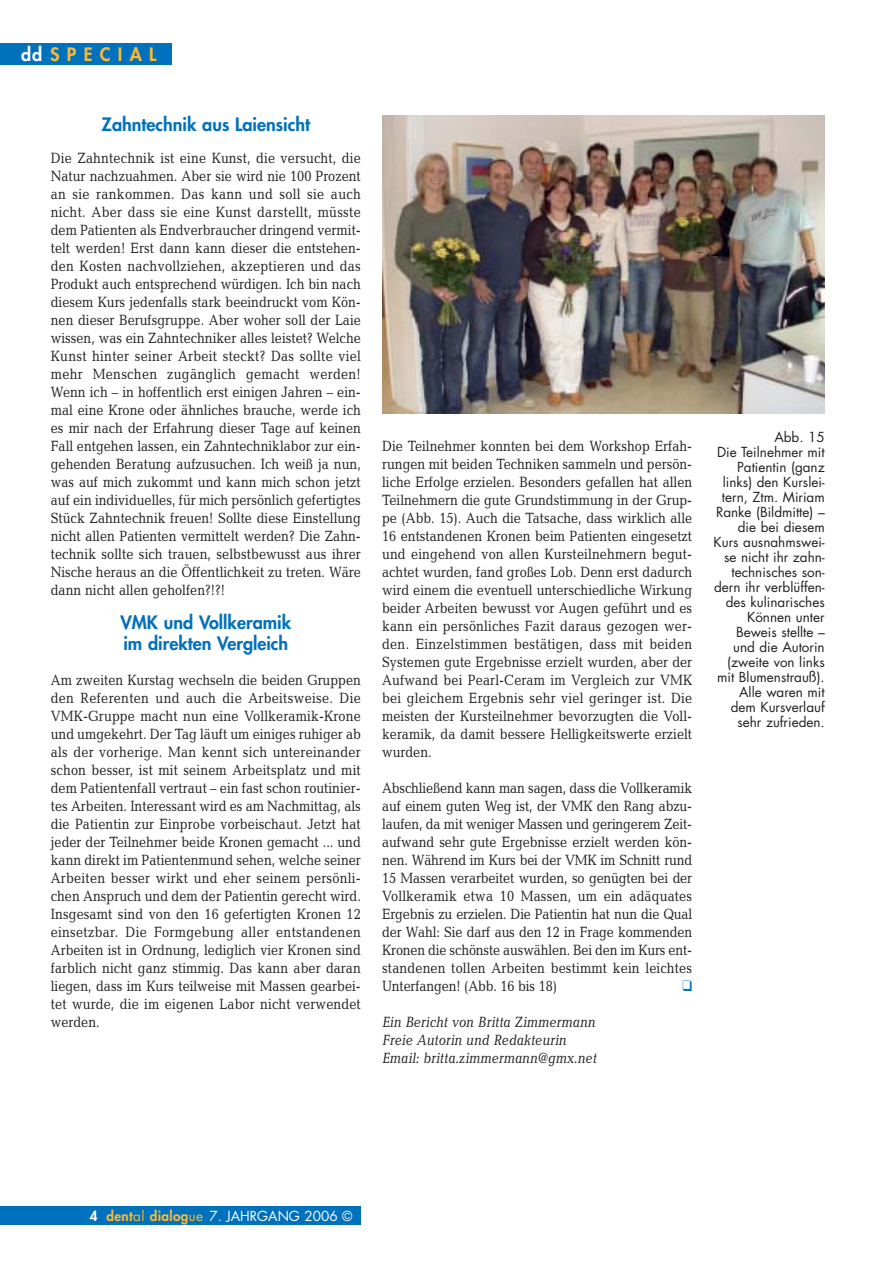
<style>
.page{position:relative;width:893px;height:1263px;background:#fff}
.page>*{position:absolute;margin:0;border:0;box-sizing:border-box;transform-origin:0 0}
.t1{font:800 18px/21px "Futura";color:#0071bc}
.t2{font:800 18px "Futura";letter-spacing:.405em;color:#fdb931}
.t3{font:15px/18px "Candida";color:#231f1f;text-align:justify;scale:.85 1}
.t4{font:italic 15px/18px "Candida";color:#231f1f;scale:.85 1}
.t5{font:13.5px/15px "Futura";color:#231f1f;text-align:right}
.t6{font:13.5px "Futura";color:#fff}
.s1{color:#fff}
.s2{font-weight:800}
.s3{font-weight:800;color:#fdb931}
.s4{color:#fdb931}
</style>
<div class="page">
<div style="left:0;top:43px;width:172px;height:21px;background:#0071bc"></div>
<div style="left:0;top:1207px;width:361px;height:18px;background:#0071bc"></div>
<img style="left:382px;top:115px;width:443px;height:298px">
<p class="t2" style="left:21px;top:45px;width:137px"><span class="s1">dd</span>SPECIAL</p>
<p class="t1" style="left:102px;top:115px;width:210px">Zahntechnik aus Laiensicht</p>
<p class="t3" style="left:51px;top:150px;width:366px">Die Zahntechnik ist eine Kunst, die versucht, die Natur nachzuahmen. Aber sie wird nie 100 Prozent an sie rankommen. Das kann und soll sie auch nicht. Aber dass sie eine Kunst darstellt, müsste dem Patienten als Endverbraucher dringend vermit&shy;telt werden! Erst dann kann dieser die entstehen&shy;den Kosten nachvollziehen, akzeptieren und das Produkt auch entsprechend würdigen. Ich bin nach diesem Kurs jedenfalls stark beeindruckt vom Kön&shy;nen dieser Berufsgruppe. Aber woher soll der Laie wissen, was ein Zahntechniker alles leistet? Welche Kunst hinter seiner Arbeit steckt? Das sollte viel mehr Menschen zugänglich gemacht werden!<br>Wenn ich – in hoffentlich erst einigen Jahren – ein&shy;mal eine Krone oder ähnliches brauche, werde ich es mir nach der Erfahrung dieser Tage auf keinen Fall entgehen lassen, ein Zahntechniklabor zur ein&shy;gehenden Beratung aufzusuchen. Ich weiß ja nun, was auf mich zukommt und kann mich schon jetzt auf ein individuelles, für mich persönlich gefertigtes Stück Zahntechnik freuen! Sollte diese Einstellung nicht allen Patienten vermittelt werden? Die Zahn&shy;technik sollte sich trauen, selbstbewusst aus ihrer Nische heraus an die Öffentlichkeit zu treten. Wäre dann nicht allen geholfen?!?!</p>
<p class="t1" style="left:120px;top:613px;width:172px">VMK und Vollkeramik im direkten Vergleich</p>
<p class="t3" style="left:51px;top:672px;width:366px">Am zweiten Kurstag wechseln die beiden Gruppen den Referenten und auch die Arbeitsweise. Die VMK-Gruppe macht nun eine Vollkeramik-Krone und umgekehrt. Der Tag läuft um einiges ruhiger ab als der vorherige. Man kennt sich untereinander schon besser, ist mit seinem Arbeitsplatz und mit dem Patientenfall vertraut – ein fast schon routinier&shy;tes Arbeiten. Interessant wird es am Nachmittag, als die Patientin zur Einprobe vorbeischaut. Jetzt hat jeder der Teilnehmer beide Kronen gemacht ... und kann direkt im Patientenmund sehen, welche seiner Arbeiten besser wirkt und eher seinem persönli&shy;chen Anspruch und dem der Patientin gerecht wird.<br>Insgesamt sind von den 16 gefertigten Kronen 12 einsetzbar. Die Formgebung aller entstandenen Arbeiten ist in Ordnung, lediglich vier Kronen sind farblich nicht ganz stimmig. Das kann aber daran liegen, dass im Kurs teilweise mit Massen gearbei&shy;tet wurde, die im eigenen Labor nicht verwendet werden.</p>
<p class="t3" style="left:382px;top:438px;width:366px">Die Teilnehmer konnten bei dem Workshop Erfah&shy;rungen mit beiden Techniken sammeln und persön&shy;liche Erfolge erzielen. Besonders gefallen hat allen Teilnehmern die gute Grundstimmung in der Grup&shy;pe (Abb. 15). Auch die Tatsache, dass wirklich alle 16 entstandenen Kronen beim Patienten eingesetzt und eingehend von allen Kursteilnehmern begut&shy;achtet wurden, fand großes Lob. Denn erst dadurch wird einem die eventuell unterschiedliche Wirkung beider Arbeiten bewusst vor Augen geführt und es kann ein persönliches Fazit daraus gezogen wer&shy;den. Einzelstimmen bestätigen, dass mit beiden Systemen gute Ergebnisse erzielt wurden, aber der Aufwand bei Pearl-Ceram im Vergleich zur VMK bei gleichem Ergebnis sehr viel geringer ist. Die meisten der Kursteilnehmer bevorzugten die Voll&shy;keramik, da damit bessere Helligkeitswerte erzielt wurden.</p>
<p class="t3" style="left:382px;top:780px;width:366px">Abschließend kann man sagen, dass die Vollkeramik auf einem guten Weg ist, der VMK den Rang abzu&shy;laufen, da mit weniger Massen und geringerem Zeit&shy;aufwand sehr gute Ergebnisse erzielt werden kön&shy;nen. Während im Kurs bei der VMK im Schnitt rund 15 Massen verarbeitet wurden, so genügten bei der Vollkeramik etwa 10 Massen, um ein adäquates Ergebnis zu erzielen. Die Patientin hat nun die Qual der Wahl: Sie darf aus den 12 in Frage kommenden Kronen die schönste auswählen. Bei den im Kurs ent&shy;standenen tollen Arbeiten bestimmt kein leichtes Unterfangen! (Abb. 16 bis 18)</p>
<p class="t4" style="left:382px;top:1014px;width:254px">Ein Bericht von Britta Zimmermann<br>Freie Autorin und Redakteurin<br>Email: britta.zimmermann@gmx.net</p>
<p class="t5" style="left:714px;top:431px;width:113px">Abb. 15<br>Die Teilnehmer mit<br>Patientin (ganz links) den Kurslei&shy;tern, Ztm. Miriam<br>Ranke (Bildmitte) – die bei diesem<br>Kurs ausnahmswei&shy;se nicht ihr zahn&shy;technisches son&shy;dern ihr verblüffen&shy;des kulinarisches<br>Können unter<br>Beweis stellte – und die Autorin (zweite von links mit Blumenstrauß).<br>Alle waren mit dem Kursverlauf sehr zufrieden.</p>
<p class="t6" style="left:90px;top:1209px;width:264px"><span class="s2">4</span> <span class="s3">dent</span><span class="s4">al</span> <span class="s3">dialog</span><span class="s4">ue</span> 7. JAHRGANG 2006 ©</p>
</div>
